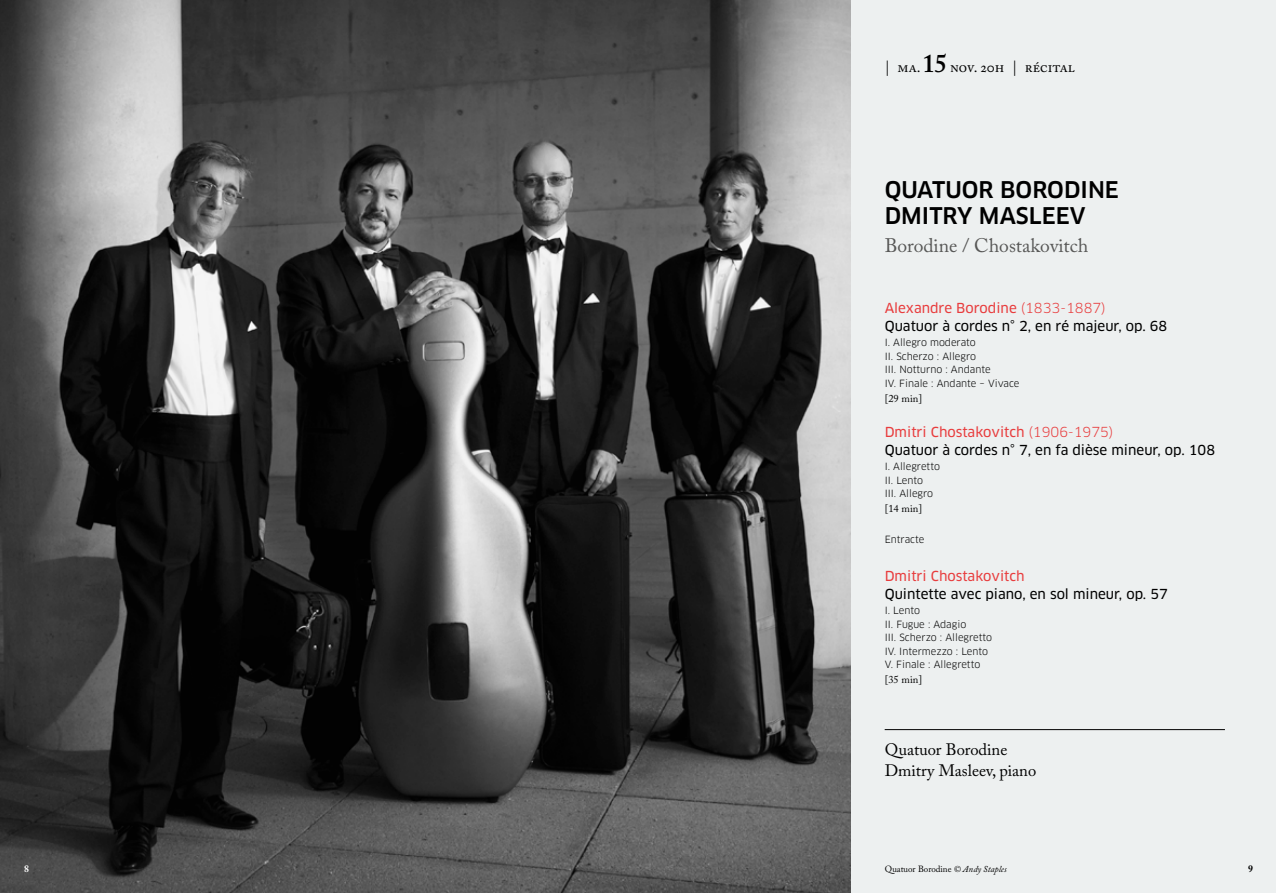
<style>
.page{position:relative;width:1276px;height:893px;background:#fff}
.page>*{position:absolute;margin:0;border:0;box-sizing:border-box;transform-origin:0 0}
.t1{font:500 22.5px/25.5px "Clan Pro";color:#000}
.t2{font:19.5px "Adobe Caslon Pro";color:#575756}
.t3{font:16.5px/21px "Adobe Caslon Pro";color:#000}
.t4{font:15px "Adobe Caslon Pro";color:#000}
.t5{font:13.5px "Clan Pro News";color:#000}
.t6{font:13.5px "Clan News";color:#e83c3d}
.t7{font:10.5px "Adobe Caslon Pro";color:#000}
.t8{font:9.75px/13.5px "Clan Pro";color:#000}
.t9{font:700 9.75px "Adobe Caslon Pro";color:#000}
.t10{font:700 9.75px "Adobe Caslon Pro";color:#fff}
.t11{font:9px "Adobe Caslon Pro";color:#000}
.s1{font-weight:600;font-size:25.5px}
.s2{font-family:"Clan"}
.s3{font-style:italic}
</style>
<div class="page">
<div style="left:833px;top:0;width:443px;height:893px;background:#edf0f0"></div>
<hr style="left:884px;top:729px;width:341px;height:1px;background:#000">
<img style="left:0;top:0;width:850px;height:893px">
<p class="t10" style="left:24px;top:863px;width:6px">8</p>
<h3 class="t4" style="left:885px;top:58px;width:191px">| ma. <span class="s1">15</span> nov. 20h | récital</h3>
<h1 class="t1" style="left:884px;top:178px;width:236px">QUATUOR BORODINE<br>DMITRY MASLEEV</h1>
<h2 class="t2" style="left:884px;top:234px;width:205px">Borodine / Chostakovitch</h2>
<h3 class="t6" style="left:884px;top:300px;width:222px">Alexandre Borodine <span class="s2">(1833-1887)</span></h3>
<h3 class="t5" style="left:884px;top:318px;width:284px">Quatuor à cordes n° 2, en ré majeur, op. 68</h3>
<p class="t8" style="left:884px;top:336px;width:136px">I. Allegro moderato<br>II. Scherzo : Allegro<br>III. Notturno : Andante<br>IV. Finale : Andante – Vivace</p>
<p class="t7" style="left:884px;top:392px;width:39px">[29 min]</p>
<h3 class="t6" style="left:884px;top:424px;width:230px">Dmitri Chostakovitch <span class="s2">(1906-1975)</span></h3>
<h3 class="t5" style="left:884px;top:442px;width:332px">Quatuor à cordes n° 7, en fa dièse mineur, op. 108</h3>
<p class="t8" style="left:884px;top:460px;width:57px">I. Allegretto<br>II. Lento<br>III. Allegro</p>
<p class="t7" style="left:884px;top:503px;width:39px">[14 min]</p>
<p class="t8" style="left:884px;top:533px;width:41px">Entracte</p>
<h3 class="t6" style="left:884px;top:568px;width:141px">Dmitri Chostakovitch</h3>
<h3 class="t5" style="left:884px;top:586px;width:285px">Quintette avec piano, en sol mineur, op. 57</h3>
<p class="t8" style="left:884px;top:604px;width:109px">I. Lento<br>II. Fugue : Adagio<br>III. Scherzo : Allegretto<br>IV. Intermezzo : Lento<br>V. Finale : Allegretto</p>
<p class="t7" style="left:884px;top:674px;width:39px">[35 min]</p>
<h3 class="t3" style="left:884px;top:739px;width:153px">Quatuor Borodine<br>Dmitry Masleev, piano</h3>
<p class="t11" style="left:884px;top:863px;width:124px">Quatuor Borodine <span class="s3">© Andy Staples</span></p>
<p class="t9" style="left:1248px;top:863px;width:6px">9</p>
</div>
